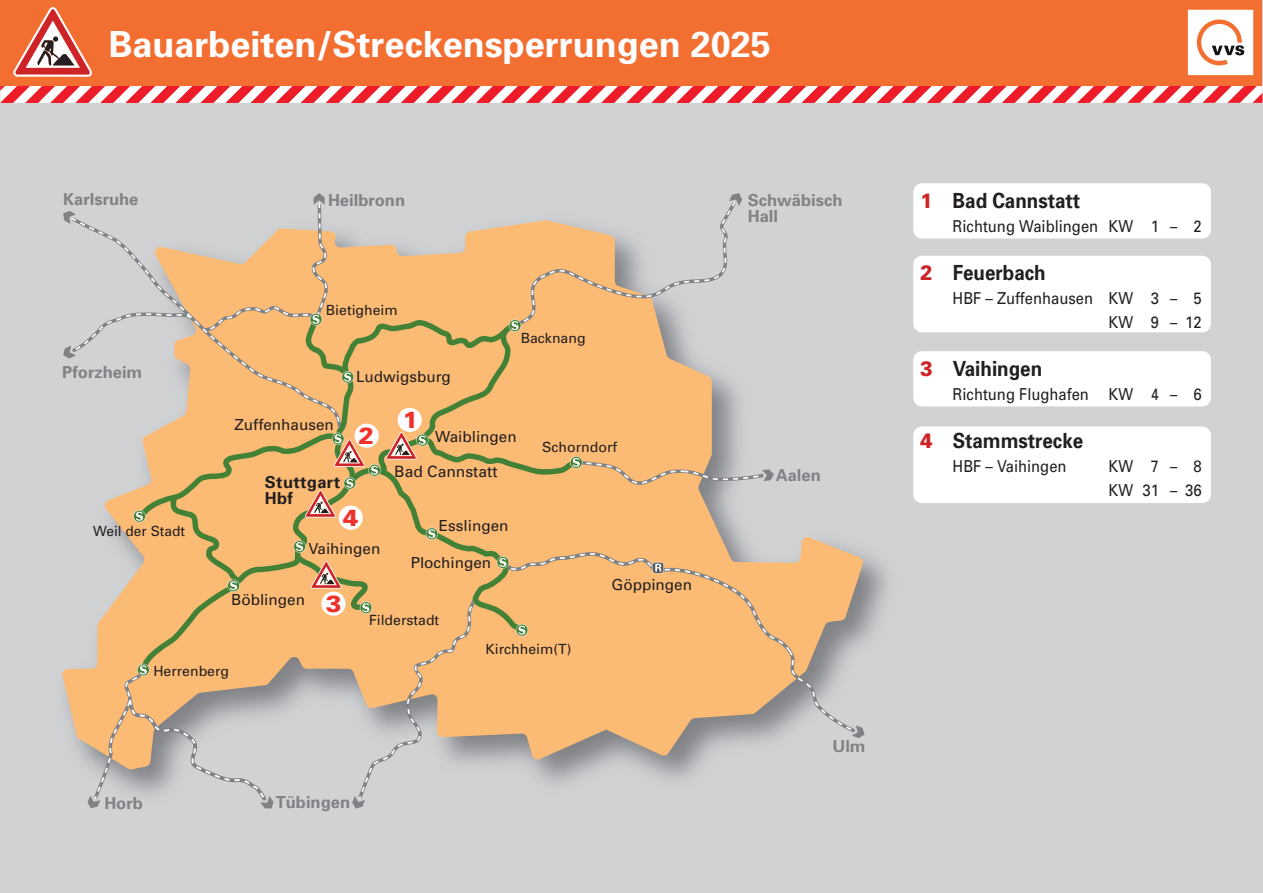
<style>
.page{position:relative;width:1263px;height:893px;background:#fff}
.page>*{position:absolute;margin:0;border:0;box-sizing:border-box;transform-origin:0 0}
.t1{font:700 36px "Univers";color:#fff}
.t2{font:900 23.4px "Univers";color:#ee312b}
.t3{font:700 20.85px "Univers";color:#231f20;scale:.9 1}
.t4{font:700 16.5px/16.5px "Univers";color:#808285}
.t5{font:700 16.5px/16.5px "Univers";letter-spacing:.02em;color:#231f20}
.t6{font:16.35px/24px "Univers";color:#231f20;text-align:right;scale:.9 1}
.t7{font:15.6px "Univers";color:#231f20}
.t8{font:15.3px "Univers";color:#231f20}
.t9{font:14.1px "Univers";color:#231f20}
.s1{font-weight:900;color:#ce2327}
</style>
<div class="page">
<div style="left:0;top:85px;width:1263px;height:808px;background:#d1d2d4"></div>
<svg style="left:0;top:86px;width:1262px;height:17px;background:#f5898f"></svg>
<div style="left:0;top:0;width:1262px;height:85px;background:#f36e31"></div>
<div style="left:1188px;top:10px;width:65px;height:65px;background:#fff"></div>
<svg style="left:1197px;top:19px;width:47px;height:46px"></svg>
<svg style="left:13px;top:7px;width:79px;height:70px"></svg>
<div style="left:913px;top:183px;width:298px;height:56px;background:#fff;border-radius:9px"></div>
<div style="left:913px;top:256px;width:298px;height:76px;background:#fff;border-radius:9px"></div>
<div style="left:913px;top:426px;width:298px;height:77px;background:#fff;border-radius:9px"></div>
<div style="left:913px;top:351px;width:298px;height:55px;background:#fff;border-radius:9px"></div>
<svg style="left:62px;top:193px;width:805px;height:616px"></svg>
<h1 class="t1" style="left:109px;top:21px;width:664px">Bauarbeiten/Streckensperrungen 2025</h1>
<p class="t4" style="left:63px;top:190px;width:77px">Karlsruhe</p>
<p class="t4" style="left:328px;top:191px;width:79px">Heilbronn</p>
<p class="t4" style="left:62px;top:363px;width:81px">Pforzheim</p>
<p class="t9" style="left:93px;top:522px;width:94px">Weil der Stadt</p>
<p class="t9" style="left:326px;top:301px;width:73px">Bietigheim</p>
<p class="t8" style="left:356px;top:367px;width:96px">Ludwigsburg</p>
<p class="t9" style="left:521px;top:329px;width:66px">Backnang</p>
<p class="t8" style="left:235px;top:415px;width:101px">Zuffenhausen</p>
<p class="t5" style="left:265px;top:473px;width:77px">Stuttgart<br>Hbf</p>
<h2 class="t2" style="left:359px;top:421px;width:17px">2</h2>
<h2 class="t2" style="left:343px;top:503px;width:17px">4</h2>
<p class="t8" style="left:308px;top:539px;width:73px">Vaihingen</p>
<p class="t8" style="left:231px;top:590px;width:75px">Böblingen</p>
<h2 class="t2" style="left:326px;top:589px;width:17px">3</h2>
<h2 class="t2" style="left:402px;top:405px;width:17px">1</h2>
<p class="t8" style="left:435px;top:427px;width:83px">Waiblingen</p>
<p class="t7" style="left:394px;top:461px;width:105px">Bad Cannstatt</p>
<p class="t8" style="left:439px;top:516px;width:71px">Esslingen</p>
<p class="t8" style="left:411px;top:553px;width:82px">Plochingen</p>
<p class="t9" style="left:369px;top:611px;width:72px">Filderstadt</p>
<p class="t9" style="left:542px;top:439px;width:76px">Schorndorf</p>
<p class="t8" style="left:611px;top:575px;width:82px">Göppingen</p>
<p class="t9" style="left:485px;top:640px;width:87px">Kirchheim(T)</p>
<p class="t9" style="left:153px;top:662px;width:77px">Herrenberg</p>
<p class="t4" style="left:104px;top:794px;width:40px">Horb</p>
<p class="t4" style="left:276px;top:793px;width:76px">Tübingen</p>
<p class="t4" style="left:748px;top:191px;width:96px">Schwäbisch<br>Hall</p>
<p class="t4" style="left:776px;top:466px;width:47px">Aalen</p>
<p class="t4" style="left:832px;top:737px;width:35px">Ulm</p>
<p class="t3" style="left:920px;top:187px;width:179px"><span class="s1">1</span> Bad Cannstatt</p>
<p class="t6" style="left:953px;top:214px;width:278px">Richtung Waiblingen KW 1 – 2</p>
<p class="t3" style="left:920px;top:259px;width:141px"><span class="s1">2</span> Feuerbach</p>
<p class="t6" style="left:953px;top:286px;width:278px">HBF – Zuffenhausen KW 3 – 5<br>KW 9 – 12</p>
<p class="t3" style="left:920px;top:355px;width:137px"><span class="s1">3</span> Vaihingen</p>
<p class="t6" style="left:953px;top:382px;width:278px">Richtung Flughafen KW 4 – 6</p>
<p class="t3" style="left:920px;top:427px;width:183px"><span class="s1">4</span> Stammstrecke</p>
<p class="t6" style="left:953px;top:454px;width:128px">HBF – Vaihingen</p>
<p class="t6" style="left:1108px;top:454px;width:105px;text-align:left">KW 7 – 8<br>KW 31 – 36</p>
</div>
